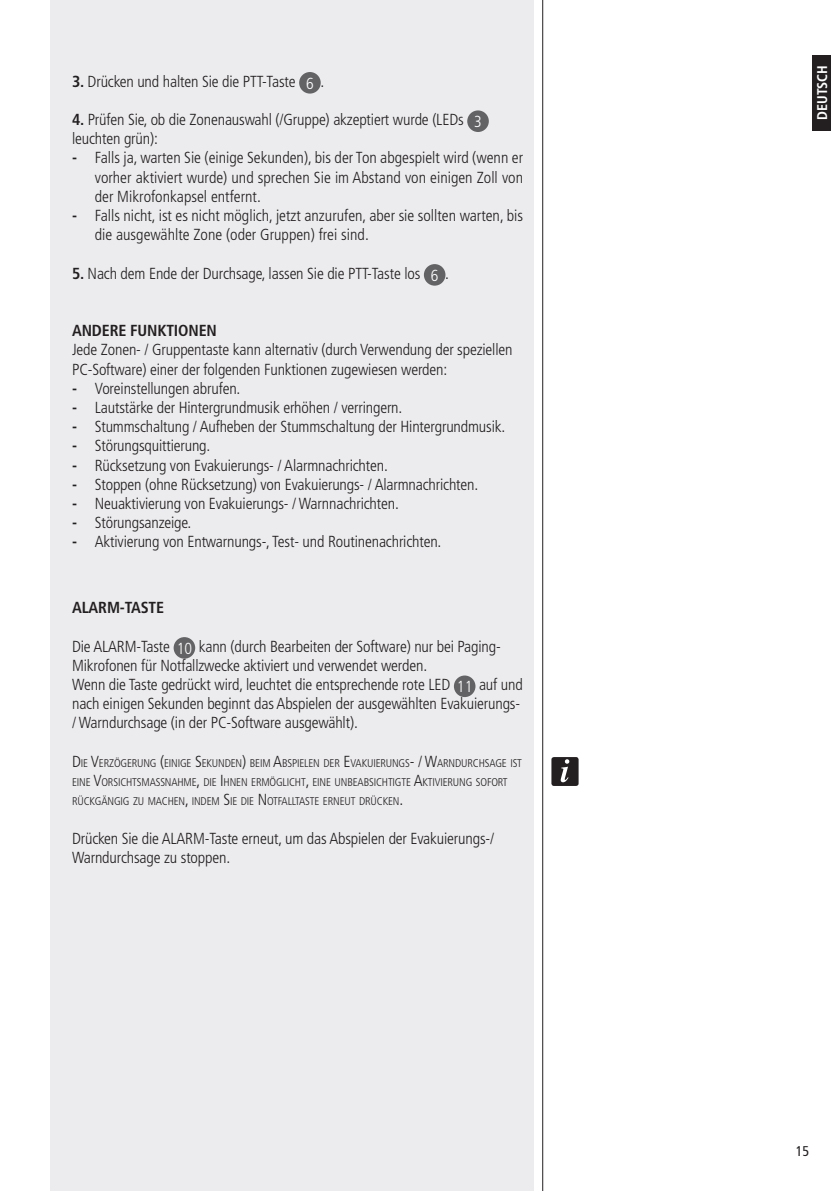
<style>
.page{position:relative;width:840px;height:1191px;background:#fff}
.page>*{position:absolute;margin:0;border:0;box-sizing:border-box;transform-origin:0 0}
.t1{font:300 condensed 16px/19.2px "Frutiger LT Std";letter-spacing:-.01em;color:#231f20}
.t2{font:700 condensed 16px "Frutiger LT Std";letter-spacing:-.01em;color:#231f20}
.t3{font:700 condensed 14px "Frutiger LT Std";color:#fff}
.t4{font:condensed 14px "Frutiger LT Std";color:#231f20}
.t5{font:300 condensed 11.2px/19.2px "Frutiger LT Std";letter-spacing:-.015em;color:#231f20}
.s1{font-weight:700}
.s2{color:#fff}
.s3{font-size:16px}
</style>
<div class="page">
<div style="left:51px;top:0;width:482px;height:1191px;background:#ececee"></div>
<hr style="left:542px;top:0;width:1px;height:1191px;background:#231f20">
<div style="left:812px;top:55px;width:18px;height:75px;background:#231f20"></div>
<div style="left:299px;top:72px;width:21px;height:22px;background:#636366;border-radius:50%"></div>
<div style="left:467px;top:110px;width:21px;height:22px;background:#636366;border-radius:50%"></div>
<div style="left:423px;top:264px;width:22px;height:22px;background:#636366;border-radius:50%"></div>
<div style="left:173px;top:637px;width:22px;height:21px;background:#636366;border-radius:50%"></div>
<div style="left:453px;top:675px;width:22px;height:22px;background:#636366;border-radius:50%"></div>
<div style="left:551px;top:757px;width:27px;height:29px;background:#231f20;border-radius:3px"></div>
<svg style="left:560px;top:759px;width:9px;height:23px"></svg>
<p class="t1" style="left:72px;top:72px;width:254px"><span class="s1">3.</span> Drücken und halten Sie die PTT-Taste <span class="s2">6</span> .</p>
<p class="t1" style="left:72px;top:110px;width:411px"><span class="s1">4.</span> Prüfen Sie, ob die Zonenauswahl (/Gruppe) akzeptiert wurde (LEDs <span class="s2">3 </span>leuchten grün):</p>
<p class="t1" style="left:95px;top:148px;width:429px;text-align:justify;text-indent:-23px"><span class="s1">-</span> Falls ja, warten Sie (einige Sekunden), bis der Ton abgespielt wird (wenn er vorher aktiviert wurde) und sprechen Sie im Abstand von einigen Zoll von der Mikrofonkapsel entfernt.</p>
<p class="t1" style="left:95px;top:206px;width:429px;text-indent:-23px"><span class="s1">-</span> Falls nicht, ist es nicht möglich, jetzt anzurufen, aber sie sollten warten, bis die ausgewählte Zone (oder Gruppen) frei sind.</p>
<p class="t1" style="left:72px;top:264px;width:378px"><span class="s1">5.</span> Nach dem Ende der Durchsage, lassen Sie die PTT-Taste los <span class="s2">6</span> .</p>
<p class="t2" style="left:72px;top:321px;width:146px">ANDERE FUNKTIONEN</p>
<p class="t1" style="left:72px;top:340px;width:441px">Jede Zonen- / Gruppentaste kann alternativ (durch Verwendung der speziellen<br>PC-Software) einer der folgenden Funktionen zugewiesen werden:</p>
<p class="t1" style="left:72px;top:379px;width:170px"><span class="s1">-</span> Voreinstellungen abrufen.</p>
<p class="t1" style="left:72px;top:398px;width:331px"><span class="s1">-</span> Lautstärke der Hintergrundmusik erhöhen / verringern.</p>
<p class="t1" style="left:72px;top:417px;width:434px"><span class="s1">-</span> Stummschaltung / Aufheben der Stummschaltung der Hintergrundmusik.</p>
<p class="t1" style="left:72px;top:436px;width:140px"><span class="s1">-</span> Störungsquittierung.</p>
<p class="t1" style="left:72px;top:456px;width:317px"><span class="s1">-</span> Rücksetzung von Evakuierungs- / Alarmnachrichten.</p>
<p class="t1" style="left:72px;top:475px;width:407px"><span class="s1">-</span> Stoppen (ohne Rücksetzung) von Evakuierungs- / Alarmnachrichten.</p>
<p class="t1" style="left:72px;top:494px;width:328px"><span class="s1">-</span> Neuaktivierung von Evakuierungs- / Warnnachrichten.</p>
<p class="t1" style="left:72px;top:513px;width:121px"><span class="s1">-</span> Störungsanzeige.</p>
<p class="t1" style="left:72px;top:532px;width:370px"><span class="s1">-</span> Aktivierung von Entwarnungs-, Test- und Routinenachrichten.</p>
<p class="t2" style="left:72px;top:598px;width:93px">ALARM-TASTE</p>
<p class="t1" style="left:72px;top:636px;width:452px">Die ALARM-Taste <span class="s2">10</span> kann (durch Bearbeiten der Software) nur bei Paging-Mikrofonen für Notfallzwecke aktiviert und verwendet werden.<br>Wenn die Taste gedrückt wird, leuchtet die entsprechende rote LED <span class="s2">11</span> auf und nach einigen Sekunden beginnt das Abspielen der ausgewählten Evakuierungs-/ Warndurchsage (in der PC-Software ausgewählt).</p>
<p class="t5" style="left:72px;top:753px;width:451px"><span class="s3">D</span>IE <span class="s3">V</span>ERZÖGERUNG <span class="s3">(</span>EINIGE <span class="s3">S</span>EKUNDEN<span class="s3">)</span> BEIM <span class="s3">A</span>BSPIELEN DER <span class="s3">E</span>VAKUIERUNGS<span class="s3">- / W</span>ARNDURCHSAGE IST<br>EINE <span class="s3">V</span>ORSICHTSMASSNAHME<span class="s3">,</span> DIE <span class="s3">I</span> HNEN ERMÖGLICHT<span class="s3">,</span> EINE UNBEABSICHTIGTE <span class="s3">A</span>KTIVIERUNG SOFORT<br>RÜCKGÄNGIG ZU MACHEN<span class="s3">,</span> INDEM <span class="s3">S</span>IE DIE <span class="s3">N</span> OTFALLTASTE ERNEUT DRÜCKEN<span class="s3">.</span></p>
<p class="t1" style="left:72px;top:828px;width:423px">Drücken Sie die ALARM-Taste erneut, um das Abspielen der Evakuierungs-/<br>Warndurchsage zu stoppen.</p>
<p class="t3" style="left:813px;top:120px;width:56px;rotate:-90deg">DEUTSCH</p>
<p class="t4" style="left:795px;top:1142px;width:15px">15</p>
</div>
